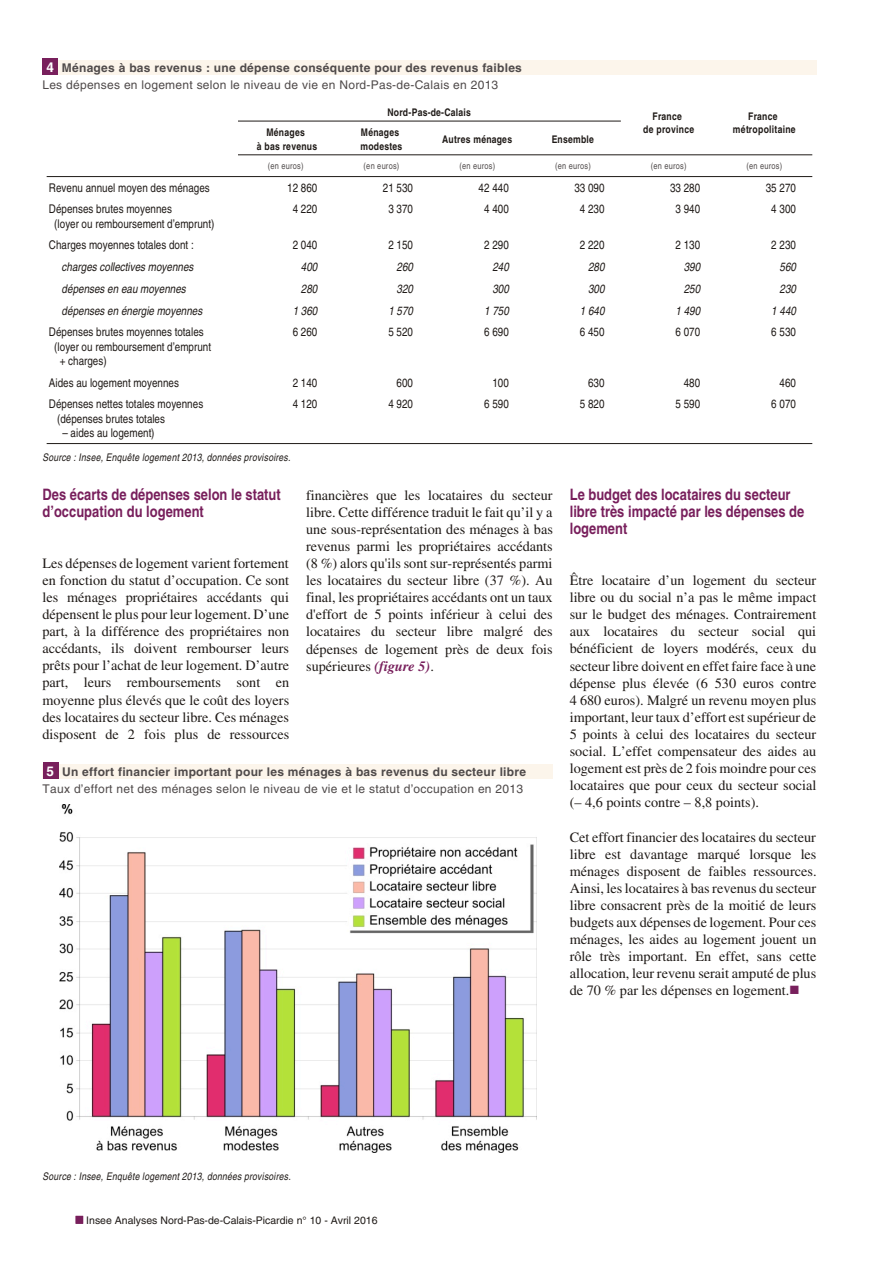
<style>
.page{position:relative;width:894px;height:1263px;background:#fff}
.page>*{position:absolute;margin:0;border:0;box-sizing:border-box;transform-origin:0 0}
.t1{font:700 condensed 15.75px/17.2px "Helvetica";color:#781f5c}
.t2{font:14.25px/17.1px "Times";color:#1f1a17;text-align:justify}
.t3{font:condensed 12px/14.2px "Helvetica";letter-spacing:.005em;color:#1f1a17}
.t4{font:12px/17.1px "Helvetica";letter-spacing:.025em;color:#4f4a4a}
.t5{font:italic condensed 12px "Helvetica";letter-spacing:.005em;color:#1f1a17}
.t6{font:700 condensed 10.5px/13px "Helvetica";letter-spacing:.02em;color:#1f1a17;text-align:center}
.t7{font:italic condensed 10.5px "Helvetica";letter-spacing:.02em;color:#1f1a17}
.t8{font:10.5px "Helvetica";color:#1f1a17}
.t9{font:condensed 9px "Helvetica";letter-spacing:.03em;color:#4f4a4a}
.s1{font-weight:700;font-size:13.5px;color:#fff}
.s2{font-weight:700}
.s3{font-weight:700;font-style:italic;color:#781f5c}
.s4{color:#781f5c}
</style>
<div class="page">
<div style="left:76px;top:1216px;width:7px;height:8px;background:#781f5c"></div>
<hr style="left:238px;top:121px;width:383px;height:1px;background:#1f1a17">
<hr style="left:238px;top:155px;width:574px;height:1px;background:#1f1a17">
<hr style="left:47px;top:176px;width:765px;height:1px;background:#1f1a17">
<hr style="left:47px;top:443px;width:765px;height:1px;background:#1f1a17">
<div style="left:42px;top:60px;width:775px;height:15px;background:#fcf5eb"></div>
<div style="left:42px;top:59px;width:16px;height:16px;background:#781f5c"></div>
<img style="left:59px;top:804px;width:477px;height:348px">
<div style="left:43px;top:764px;width:510px;height:15px;background:#fcf5eb"></div>
<div style="left:43px;top:763px;width:15px;height:16px;background:#781f5c"></div>
<p class="t4" style="left:42px;top:60px;width:481px;text-indent:4px"><span class="s1">4</span> <span class="s2">Mé na ges à bas re ve nus : une dé pense consé quente pour des re ve nus fai bles<br></span>Les dé pen ses en lo ge ment se lon le ni veau de vie en Nord-Pas-de-Ca lais en 2013</p>
<p class="t6" style="left:388px;top:106px;width:85px">Nord-Pas-de-Ca lais</p>
<p class="t6" style="left:643px;top:110px;width:53px">France<br>de pro vince</p>
<p class="t6" style="left:733px;top:110px;width:64px">France<br>mé tro po li taine</p>
<p class="t6" style="left:257px;top:127px;width:62px">Mé na ges<br>à bas re ve nus</p>
<p class="t6" style="left:361px;top:127px;width:43px;text-align:left">Mé na ges mo des tes</p>
<p class="t6" style="left:442px;top:134px;width:72px">Au tres mé na ges</p>
<p class="t6" style="left:552px;top:134px;width:44px">Ensemble</p>
<p class="t9" style="left:268px;top:162px;width:37px">(en eu ros)</p>
<p class="t9" style="left:364px;top:162px;width:37px">(en eu ros)</p>
<p class="t9" style="left:459px;top:162px;width:37px">(en eu ros)</p>
<p class="t9" style="left:555px;top:162px;width:37px">(en eu ros)</p>
<p class="t9" style="left:651px;top:162px;width:37px">(en eu ros)</p>
<p class="t9" style="left:746px;top:162px;width:37px">(en eu ros)</p>
<p class="t3" style="left:49px;top:181px;width:162px">Revenu annuel moyen des ménages</p>
<p class="t3" style="left:287px;top:181px;width:32px">12 860</p>
<p class="t3" style="left:383px;top:181px;width:32px">21 530</p>
<p class="t3" style="left:479px;top:181px;width:32px">42 440</p>
<p class="t3" style="left:574px;top:181px;width:32px">33 090</p>
<p class="t3" style="left:670px;top:181px;width:32px">33 280</p>
<p class="t3" style="left:766px;top:181px;width:32px">35 270</p>
<p class="t3" style="left:54px;top:203px;width:161px;text-indent:-5px">Dépenses brutes moyennes<br>(loyer ou remboursement d’emprunt)</p>
<p class="t3" style="left:293px;top:203px;width:26px">4 220</p>
<p class="t3" style="left:388px;top:203px;width:26px">3 370</p>
<p class="t3" style="left:484px;top:203px;width:26px">4 400</p>
<p class="t3" style="left:580px;top:203px;width:26px">4 230</p>
<p class="t3" style="left:676px;top:203px;width:26px">3 940</p>
<p class="t3" style="left:771px;top:203px;width:26px">4 300</p>
<p class="t3" style="left:49px;top:239px;width:146px">Charges moyennes totales dont :</p>
<p class="t3" style="left:293px;top:239px;width:26px">2 040</p>
<p class="t3" style="left:388px;top:239px;width:26px">2 150</p>
<p class="t3" style="left:484px;top:239px;width:26px">2 290</p>
<p class="t3" style="left:580px;top:239px;width:26px">2 220</p>
<p class="t3" style="left:676px;top:239px;width:26px">2 130</p>
<p class="t3" style="left:771px;top:239px;width:26px">2 230</p>
<p class="t5" style="left:62px;top:262px;width:133px">charges collectives moyennes</p>
<p class="t5" style="left:301px;top:262px;width:18px">400</p>
<p class="t5" style="left:397px;top:262px;width:18px">260</p>
<p class="t5" style="left:492px;top:262px;width:18px">240</p>
<p class="t5" style="left:588px;top:262px;width:18px">280</p>
<p class="t5" style="left:684px;top:262px;width:18px">390</p>
<p class="t5" style="left:780px;top:262px;width:18px">560</p>
<p class="t5" style="left:62px;top:284px;width:126px">dépenses en eau moyennes</p>
<p class="t5" style="left:301px;top:284px;width:18px">280</p>
<p class="t5" style="left:397px;top:284px;width:18px">320</p>
<p class="t5" style="left:492px;top:284px;width:18px">300</p>
<p class="t5" style="left:588px;top:284px;width:18px">300</p>
<p class="t5" style="left:684px;top:284px;width:18px">250</p>
<p class="t5" style="left:780px;top:284px;width:18px">230</p>
<p class="t5" style="left:62px;top:305px;width:142px">dépenses en énergie moyennes</p>
<p class="t5" style="left:293px;top:305px;width:26px">1 360</p>
<p class="t5" style="left:388px;top:305px;width:26px">1 570</p>
<p class="t5" style="left:484px;top:305px;width:26px">1 750</p>
<p class="t5" style="left:580px;top:305px;width:26px">1 640</p>
<p class="t5" style="left:676px;top:305px;width:26px">1 490</p>
<p class="t5" style="left:771px;top:305px;width:26px">1 440</p>
<p class="t3" style="left:49px;top:326px;width:156px">Dépenses brutes moyennes totales</p>
<p class="t3" style="left:54px;top:340px;width:158px">(loyer ou remboursement d’emprunt</p>
<p class="t3" style="left:60px;top:354px;width:48px">+ charges)</p>
<p class="t3" style="left:293px;top:326px;width:26px">6 260</p>
<p class="t3" style="left:388px;top:326px;width:26px">5 520</p>
<p class="t3" style="left:484px;top:326px;width:26px">6 690</p>
<p class="t3" style="left:580px;top:326px;width:26px">6 450</p>
<p class="t3" style="left:676px;top:326px;width:26px">6 070</p>
<p class="t3" style="left:771px;top:326px;width:26px">6 530</p>
<p class="t3" style="left:49px;top:376px;width:132px">Aides au logement moyennes</p>
<p class="t3" style="left:293px;top:376px;width:26px">2 140</p>
<p class="t3" style="left:397px;top:376px;width:18px">600</p>
<p class="t3" style="left:492px;top:376px;width:18px">100</p>
<p class="t3" style="left:588px;top:376px;width:18px">630</p>
<p class="t3" style="left:684px;top:376px;width:18px">480</p>
<p class="t3" style="left:780px;top:376px;width:18px">460</p>
<p class="t3" style="left:57px;top:398px;width:148px;text-indent:-8px">Dépenses nettes totales moyennes (dépenses brutes totales</p>
<p class="t3" style="left:62px;top:426px;width:94px">– aides au logement)</p>
<p class="t3" style="left:293px;top:398px;width:26px">4 120</p>
<p class="t3" style="left:388px;top:398px;width:26px">4 920</p>
<p class="t3" style="left:484px;top:398px;width:26px">6 590</p>
<p class="t3" style="left:580px;top:398px;width:26px">5 820</p>
<p class="t3" style="left:676px;top:398px;width:26px">5 590</p>
<p class="t3" style="left:771px;top:398px;width:26px">6 070</p>
<p class="t7" style="left:42px;top:453px;width:250px">Source : Insee, Enquête lo ge ment 2013, don nées pro vi soi res.</p>
<p class="t1" style="left:43px;top:487px;width:240px">Des écarts de dépenses selon le statut d’occupation du logement</p>
<p class="t2" style="left:43px;top:555px;width:248px">Les dépenses de logement varient fortement en fonction du statut d’occupation. Ce sont les ménages propriétaires accédants qui dépensent le plus pour leur logement. D’une part, à la différence des propriétaires non accédants, ils doivent rembourser leurs prêts pour l’achat de leur logement. D’autre part, leurs remboursements sont en moyenne plus élevés que le coût des loyers des locataires du secteur libre. Ces ménages disposent de 2 fois plus de ressources</p>
<p class="t2" style="left:306px;top:487px;width:248px">financières que les locataires du secteur libre. Cette différence traduit le fait qu’il y a une sous-représentation des ménages à bas revenus parmi les propriétaires accédants (8 %) alors qu'ils sont sur-représentés parmi les locataires du secteur libre (37 %). Au final, les propriétaires accédants ont un taux d'effort de 5 points inférieur à celui des locataires du secteur libre malgré des dépenses de logement près de deux fois supérieures <span class="s3">(figure 5)</span>.</p>
<p class="t1" style="left:570px;top:487px;width:236px">Le budget des locataires du secteur libre très impacté par les dépenses de logement</p>
<p class="t2" style="left:570px;top:572px;width:248px">Être locataire d’un logement du secteur libre ou du social n’a pas le même impact sur le budget des ménages. Contrairement aux locataires du secteur social qui bénéficient de loyers modérés, ceux du secteur libre doivent en effet faire face à une dépense plus élevée (6 530 euros contre 4 680 euros). Malgré un revenu moyen plus important, leur taux d’effort est supérieur de 5 points à celui des locataires du secteur social. L’effet compensateur des aides au logement est près de 2 fois moindre pour ces locataires que pour ceux du secteur social (– 4,6 points contre – 8,8 points).</p>
<p class="t2" style="left:570px;top:829px;width:248px">Cet effort financier des locataires du secteur libre est davantage marqué lorsque les ménages disposent de faibles ressources.<br>Ainsi, les locataires à bas revenus du secteur libre consacrent près de la moitié de leurs budgets aux dépenses de logement. Pour ces ménages, les aides au logement jouent un rôle très important. En effet, sans cette allocation, leur revenu serait amputé de plus de 70 % par les dépenses en logement.<span class="s4">■</span></p>
<p class="t4" style="left:43px;top:764px;width:485px;text-align:center"><span class="s1">5</span> <span class="s2">Un ef fort fi nan cier im por tant pour les mé na ges à bas re ve nus du sec teur libre<br></span>Taux d’ef fort net des mé na ges se lon le ni veau de vie et le sta tut d’oc cu pa tion en 2013</p>
<p class="t7" style="left:43px;top:1172px;width:250px">Source : Insee, Enquête lo ge ment 2013, don nées pro vi soi res.</p>
<p class="t8" style="left:86px;top:1216px;width:293px">Insee Analyses Nord-Pas-de-Calais-Picardie n° 10 - Avril 2016</p>
</div>
